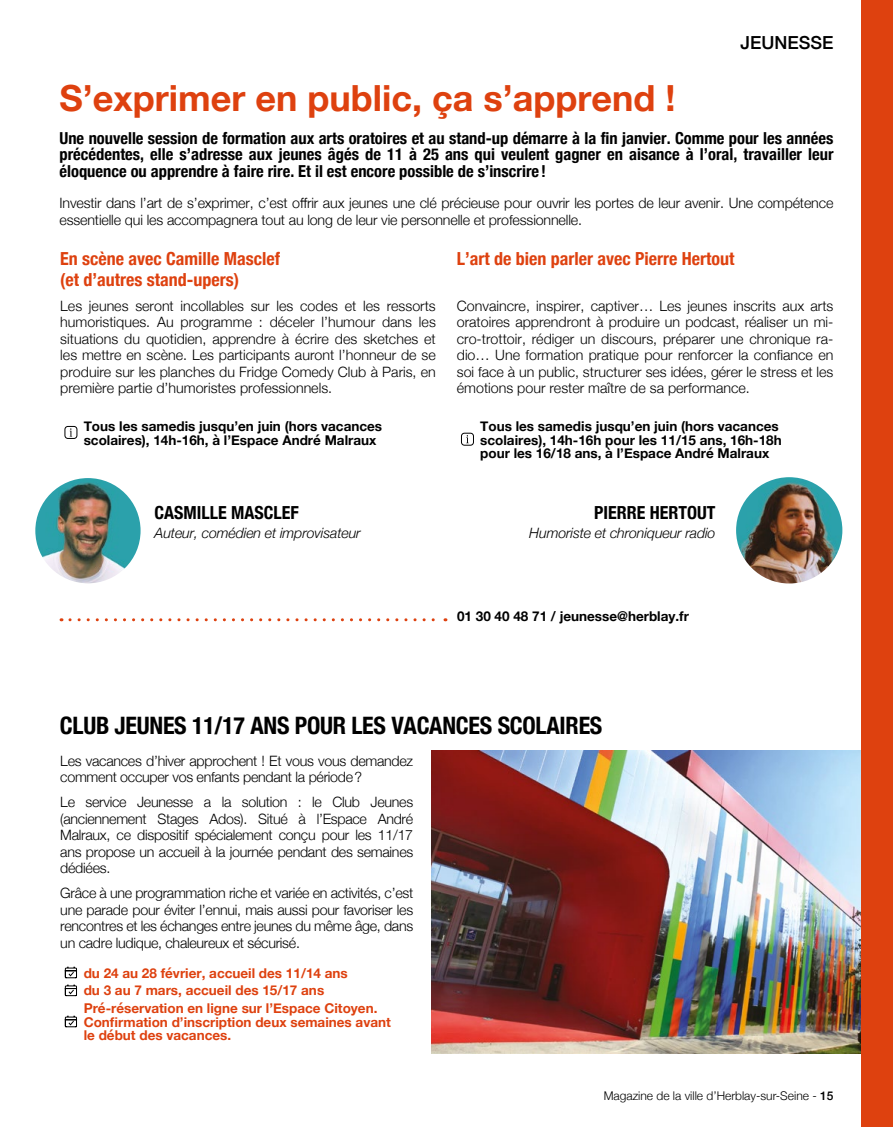
<style>
.page{position:relative;width:893px;height:1127px;background:#fff}
.page>*{position:absolute;margin:0;border:0;box-sizing:border-box;transform-origin:0 0}
.t1{font:700 36px "Helvetica Neue";color:#de410f}
.TITRE_ENCART{font:700 condensed 24px "Helvetica Neue";letter-spacing:-.01em;color:#000}
.INTERTITRE{font:700 condensed 18px/21px "Helvetica Neue";color:#de410f}
.INTERTITRE-2{font:700 condensed 18px "Helvetica Neue";color:#000}
.t2{font:500 18px "Helvetica Neue";color:#000}
.t3{font:700 condensed 16.5px/16.5px "Helvetica Neue";color:#000;text-align:justify}
.INTERTITRE-3{font:300 14.25px/16.5px "Helvetica Neue";letter-spacing:-.01em;color:#000;text-align:justify}
.t4{font:italic 300 14.25px "Helvetica Neue";letter-spacing:-.01em;color:#000}
.t5{font:700 13.5px/13.5px "Helvetica Neue";color:#000}
.t6{font:700 13.5px/13.5px "Helvetica Neue";color:#de410f}
.t7{font:300 12px "Helvetica Neue";color:#000}
.s1{font-weight:500}
</style>
<div class="page">
<img style="left:431px;top:750px;width:430px;height:303px">
<div style="left:861px;top:0;width:32px;height:1127px;background:#de410f"></div>
<div style="left:461px;top:433px;width:13px;height:12px;border:1px solid #000;border-radius:3px"></div>
<svg style="left:466px;top:435px;width:3px;height:8px"></svg>
<div style="left:65px;top:426px;width:12px;height:13px;border:1px solid #000;border-radius:3px"></div>
<svg style="left:70px;top:428px;width:2px;height:8px"></svg>
<img style="left:35px;top:478px;width:106px;height:105px;border-radius:53px">
<img style="left:736px;top:477px;width:106px;height:106px;border-radius:53px">
<svg style="left:70px;top:618px;width:376px;height:3px"></svg>
<svg style="left:65px;top:966px;width:12px;height:30px"></svg>
<svg style="left:65px;top:1015px;width:12px;height:12px"></svg>
<p class="t2" style="left:740px;top:28px;width:95px">JEUNESSE</p>
<p class="t1" style="left:60px;top:70px;width:617px">S’exprimer en public, ça s’apprend !</p>
<p class="t3" style="left:60px;top:129px;width:775px">Une nouvelle session de formation aux arts oratoires et au stand-up démarre à la fin janvier. Comme pour les années précédentes, elle s’adresse aux jeunes âgés de 11 à 25 ans qui veulent gagner en aisance à l’oral, travailler leur éloquence ou apprendre à faire rire. Et il est encore possible de s’inscrire !</p>
<p class="INTERTITRE-3" style="left:60px;top:194px;width:775px">Investir dans l’art de s’exprimer, c’est offrir aux jeunes une clé précieuse pour ouvrir les portes de leur avenir. Une compétence essentielle qui les accompagnera tout au long de leur vie personnelle et professionnelle.</p>
<p class="INTERTITRE" style="left:60px;top:247px;width:221px">En scène avec Camille Masclef (et d’autres stand-upers)</p>
<p class="INTERTITRE-3" style="left:60px;top:296px;width:377px">Les jeunes seront incollables sur les codes et les ressorts humoristiques. Au programme : déceler l’humour dans les situations du quotidien, apprendre à écrire des sketches et les mettre en scène. Les participants auront l’honneur de se produire sur les planches du Fridge Comedy Club à Paris, en première partie d’humoristes professionnels.</p>
<p class="t5" style="left:84px;top:420px;width:300px">Tous les samedis jusqu’en juin (hors vacances scolaires), 14h-16h, à l’Espace André Malraux</p>
<p class="INTERTITRE-2" style="left:155px;top:498px;width:146px">CASMILLE MASCLEF</p>
<p class="t4" style="left:155px;top:522px;width:208px">Auteur, comédien et improvisateur</p>
<p class="INTERTITRE" style="left:457px;top:247px;width:279px">L’art de bien parler avec Pierre Hertout</p>
<p class="INTERTITRE-3" style="left:457px;top:296px;width:378px">Convaincre, inspirer, captiver… Les jeunes inscrits aux arts oratoires apprendront à produire un podcast, réaliser un mi&shy;cro-trottoir, rédiger un discours, préparer une chronique ra&shy;dio… Une formation pratique pour renforcer la confiance en soi face à un public, structurer ses idées, gérer le stress et les émotions pour rester maître de sa performance.</p>
<p class="t5" style="left:480px;top:420px;width:303px">Tous les samedis jusqu’en juin (hors vacances scolaires), 14h-16h pour les 11/15 ans, 16h-18h pour les 16/18 ans, à l’Espace André Malraux</p>
<p class="INTERTITRE-2" style="left:594px;top:498px;width:123px">PIERRE HERTOUT</p>
<p class="t4" style="left:529px;top:522px;width:188px">Humoriste et chroniqueur radio</p>
<p class="t5" style="left:457px;top:610px;width:233px">01 30 40 48 71 / jeunesse@herblay.fr</p>
<p class="TITRE_ENCART" style="left:60px;top:705px;width:544px">CLUB JEUNES 11/17 ANS POUR LES VACANCES SCOLAIRES</p>
<p class="INTERTITRE-3" style="left:60px;top:751px;width:354px">Les vacances d’hiver approchent ! Et vous vous demandez comment occuper vos enfants pendant la période?</p>
<p class="INTERTITRE-3" style="left:60px;top:792px;width:354px">Le service Jeunesse a la solution : le Club Jeunes (anciennement Stages Ados). Situé à l’Espace André Malraux, ce dispositif spécialement conçu pour les 11/17 ans propose un accueil à la journée pendant des semaines dédiées.</p>
<p class="INTERTITRE-3" style="left:60px;top:884px;width:354px">Grâce à une programmation riche et variée en activités, c’est une parade pour éviter l’ennui, mais aussi pour favoriser les rencontres et les échanges entre jeunes du même âge, dans un cadre ludique, chaleureux et sécurisé.</p>
<p class="t6" style="left:84px;top:966px;width:266px">du 24 au 28 février, accueil des 11/14 ans</p>
<p class="t6" style="left:84px;top:984px;width:242px">du 3 au 7 mars, accueil des 15/17 ans</p>
<p class="t6" style="left:84px;top:1002px;width:309px">Pré-réservation en ligne sur l’Espace Citoyen.<br>Confirmation d’inscription deux semaines avant le début des vacances.</p>
<p class="t7" style="left:604px;top:1086px;width:231px">Magazine de la ville d’Herblay-sur-Seine - <span class="s1">15</span></p>
</div>
